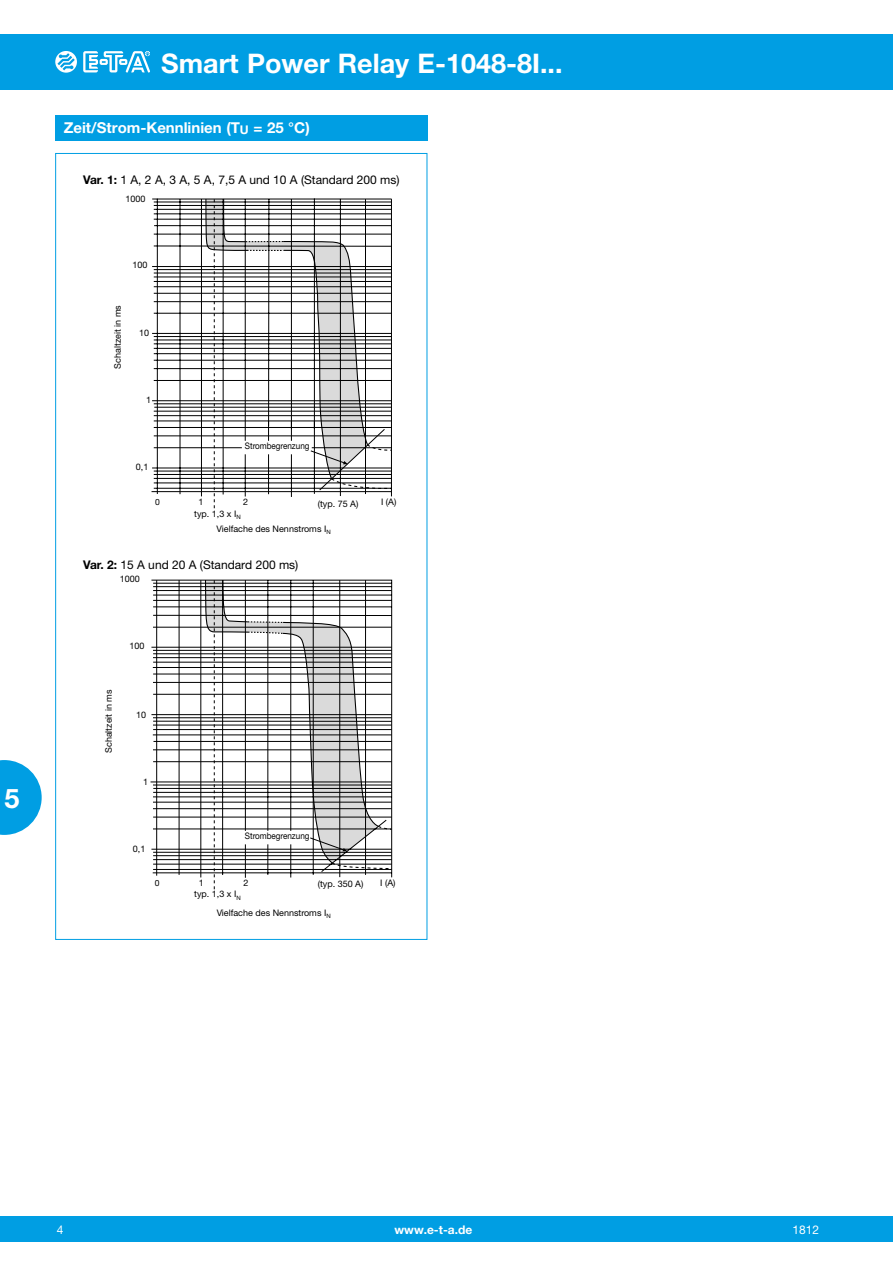
<style>
.page{position:relative;width:893px;height:1263px;background:#fff}
.page>*{position:absolute;margin:0;border:0;box-sizing:border-box;transform-origin:0 0}
.t1{font:700 27px "Helvetica Neue LT";color:#fff}
.t2{font:700 15px "Helvetica Neue LT";color:#fff}
.t3{font:12px "Helvetica Neue LT";color:#000}
.t4{font:700 12px "Helvetica Neue LT";color:#fff}
.t5{font:12px "Helvetica Neue LT";color:#fff}
.t6{font:9px "Helvetica Neue LT";color:#000}
.t7{font:9px "Helvetica Neue LT";color:#000;scale:.9 1}
.t8{font:8.55px "Helvetica Neue LT";color:#000}
.s1{font-size:12px}
.s2{font-weight:700}
</style>
<div class="page">
<div style="left:0;top:1216px;width:893px;height:26px;background:#009ee3"></div>
<div style="left:0;top:34px;width:893px;height:55px;background:#009ee3"></div>
<svg style="left:55px;top:51px;width:22px;height:22px"></svg>
<svg style="left:83px;top:51px;width:67px;height:21px"></svg>
<svg style="left:0;top:760px;width:42px;height:75px"></svg>
<div style="left:55px;top:115px;width:372px;height:25px;background:#009ee3"></div>
<svg style="left:151px;top:580px;width:53px;height:298px"></svg>
<hr style="left:151px;top:647px;width:241px;height:1px;background:#000">
<hr style="left:153px;top:650px;width:239px;height:1px;background:#000">
<hr style="left:153px;top:653px;width:239px;height:1px;background:#000">
<hr style="left:153px;top:657px;width:239px;height:1px;background:#000">
<hr style="left:153px;top:662px;width:239px;height:1px;background:#000">
<hr style="left:153px;top:667px;width:239px;height:1px;background:#000">
<hr style="left:153px;top:674px;width:239px;height:1px;background:#000">
<hr style="left:153px;top:682px;width:239px;height:1px;background:#000">
<hr style="left:153px;top:694px;width:239px;height:1px;background:#000">
<hr style="left:151px;top:714px;width:241px;height:1px;background:#000">
<hr style="left:153px;top:717px;width:239px;height:1px;background:#000">
<hr style="left:153px;top:721px;width:239px;height:1px;background:#000">
<hr style="left:153px;top:725px;width:239px;height:1px;background:#000">
<hr style="left:153px;top:729px;width:239px;height:1px;background:#000">
<hr style="left:153px;top:735px;width:239px;height:1px;background:#000">
<hr style="left:153px;top:741px;width:239px;height:1px;background:#000">
<hr style="left:153px;top:749px;width:239px;height:1px;background:#000">
<hr style="left:153px;top:761px;width:239px;height:1px;background:#000">
<hr style="left:152px;top:491px;width:239px;height:1px;background:#000">
<hr style="left:152px;top:199px;width:240px;height:1px;background:#000">
<hr style="left:154px;top:202px;width:237px;height:1px;background:#000">
<hr style="left:154px;top:205px;width:237px;height:1px;background:#000">
<hr style="left:154px;top:209px;width:237px;height:1px;background:#000">
<hr style="left:154px;top:214px;width:237px;height:1px;background:#000">
<hr style="left:154px;top:219px;width:237px;height:1px;background:#000">
<hr style="left:154px;top:225px;width:237px;height:1px;background:#000">
<hr style="left:154px;top:234px;width:237px;height:1px;background:#000">
<hr style="left:154px;top:246px;width:237px;height:1px;background:#000">
<hr style="left:154px;top:313px;width:237px;height:1px;background:#000">
<hr style="left:152px;top:333px;width:239px;height:1px;background:#000">
<hr style="left:154px;top:336px;width:237px;height:1px;background:#000">
<hr style="left:154px;top:340px;width:237px;height:1px;background:#000">
<hr style="left:154px;top:344px;width:237px;height:1px;background:#000">
<hr style="left:154px;top:348px;width:237px;height:1px;background:#000">
<hr style="left:154px;top:353px;width:237px;height:1px;background:#000">
<hr style="left:154px;top:360px;width:237px;height:1px;background:#000">
<hr style="left:154px;top:368px;width:237px;height:1px;background:#000">
<hr style="left:154px;top:380px;width:237px;height:1px;background:#000">
<hr style="left:152px;top:468px;width:239px;height:1px;background:#000">
<hr style="left:154px;top:471px;width:238px;height:1px;background:#000">
<hr style="left:154px;top:474px;width:237px;height:1px;background:#000">
<hr style="left:154px;top:478px;width:238px;height:1px;background:#000">
<hr style="left:154px;top:483px;width:238px;height:1px;background:#000">
<hr style="left:154px;top:488px;width:238px;height:1px;background:#000">
<hr style="left:201px;top:199px;width:1px;height:297px;background:#000">
<hr style="left:157px;top:199px;width:1px;height:295px;background:#000">
<hr style="left:180px;top:199px;width:1px;height:295px;background:#000">
<hr style="left:152px;top:266px;width:239px;height:1px;background:#000">
<hr style="left:154px;top:277px;width:237px;height:1px;background:#000">
<hr style="left:154px;top:281px;width:237px;height:1px;background:#000">
<hr style="left:154px;top:269px;width:237px;height:1px;background:#000">
<hr style="left:154px;top:273px;width:237px;height:1px;background:#000">
<hr style="left:154px;top:286px;width:237px;height:1px;background:#000">
<hr style="left:154px;top:293px;width:237px;height:1px;background:#000">
<hr style="left:154px;top:301px;width:237px;height:1px;background:#000">
<hr style="left:152px;top:400px;width:239px;height:1px;background:#000">
<hr style="left:154px;top:411px;width:237px;height:1px;background:#000">
<hr style="left:154px;top:415px;width:237px;height:1px;background:#000">
<hr style="left:154px;top:404px;width:237px;height:1px;background:#000">
<hr style="left:154px;top:407px;width:237px;height:1px;background:#000">
<hr style="left:154px;top:421px;width:238px;height:1px;background:#000">
<hr style="left:154px;top:427px;width:238px;height:1px;background:#000">
<hr style="left:154px;top:436px;width:237px;height:1px;background:#000">
<hr style="left:154px;top:447px;width:238px;height:1px;background:#000">
<svg style="left:205px;top:198px;width:187px;height:311px"></svg>
<svg style="left:204px;top:579px;width:189px;height:311px"></svg>
<h1 class="t1" style="left:4px;top:782px;width:17px">5</h1>
<h1 class="t1" style="left:161px;top:46px;width:403px">Smart Power Relay E-1048-8I...</h1>
<h2 class="t2" style="left:64px;top:118px;width:248px">Zeit/Strom-Kennlinien (T<span class="s1">U</span> = 25 °C)</h2>
<h3 class="t3" style="left:83px;top:173px;width:318px"><span class="s2">Var. 1:</span> 1 A, 2 A, 3 A, 5 A, 7,5 A und 10 A (Standard 200 ms)</h3>
<p class="t6" style="left:126px;top:193px;width:22px">1000</p>
<p class="t6" style="left:132px;top:259px;width:17px">100</p>
<p class="t6" style="left:112px;top:369px;width:65px;rotate:-90deg">Schaltzeit in ms</p>
<p class="t6" style="left:139px;top:328px;width:12px">10</p>
<p class="t6" style="left:146px;top:394px;width:7px">1</p>
<p class="t6" style="left:136px;top:462px;width:14px">0,1</p>
<p class="t8" style="left:155px;top:497px;width:6px">0</p>
<p class="t7" style="left:245px;top:441px;width:73px">Strombegrenzung</p>
<p class="t6" style="left:199px;top:497px;width:7px">1</p>
<p class="t6" style="left:243px;top:497px;width:7px">2</p>
<p class="t6" style="left:318px;top:498px;width:42px">(typ. 75 A)</p>
<p class="t6" style="left:217px;top:523px;width:115px">Vielfache des Nennstroms I<sub>N</sub></p>
<p class="t6" style="left:194px;top:508px;width:48px">typ. 1,3 x I<sub>N</sub></p>
<h3 class="t3" style="left:83px;top:557px;width:217px"><span class="s2">Var. 2:</span> 15 A und 20 A (Standard 200 ms)</h3>
<p class="t6" style="left:120px;top:573px;width:22px">1000</p>
<p class="t6" style="left:381px;top:497px;width:17px">I (A)</p>
<p class="t6" style="left:103px;top:753px;width:65px;rotate:-90deg">Schaltzeit in ms</p>
<p class="t6" style="left:129px;top:641px;width:17px">100</p>
<p class="t6" style="left:136px;top:710px;width:12px">10</p>
<p class="t6" style="left:143px;top:776px;width:7px">1</p>
<p class="t6" style="left:133px;top:843px;width:14px">0,1</p>
<p class="t7" style="left:245px;top:831px;width:73px">Strombegrenzung</p>
<p class="t8" style="left:155px;top:877px;width:6px">0</p>
<p class="t6" style="left:380px;top:877px;width:17px">I (A)</p>
<p class="t6" style="left:199px;top:877px;width:7px">1</p>
<p class="t6" style="left:243px;top:877px;width:7px">2</p>
<p class="t6" style="left:318px;top:878px;width:47px">(typ. 350 A)</p>
<p class="t6" style="left:194px;top:889px;width:48px">typ. 1,3 x I<sub>N</sub></p>
<p class="t6" style="left:217px;top:907px;width:115px">Vielfache des Nennstroms I<sub>N</sub></p>
<h3 class="t4" style="left:394px;top:1222px;width:79px">www.e-t-a.de</h3>
<h3 class="t5" style="left:57px;top:1222px;width:8px">4</h3>
<h3 class="t5" style="left:792px;top:1222px;width:28px">1812</h3>
</div>
